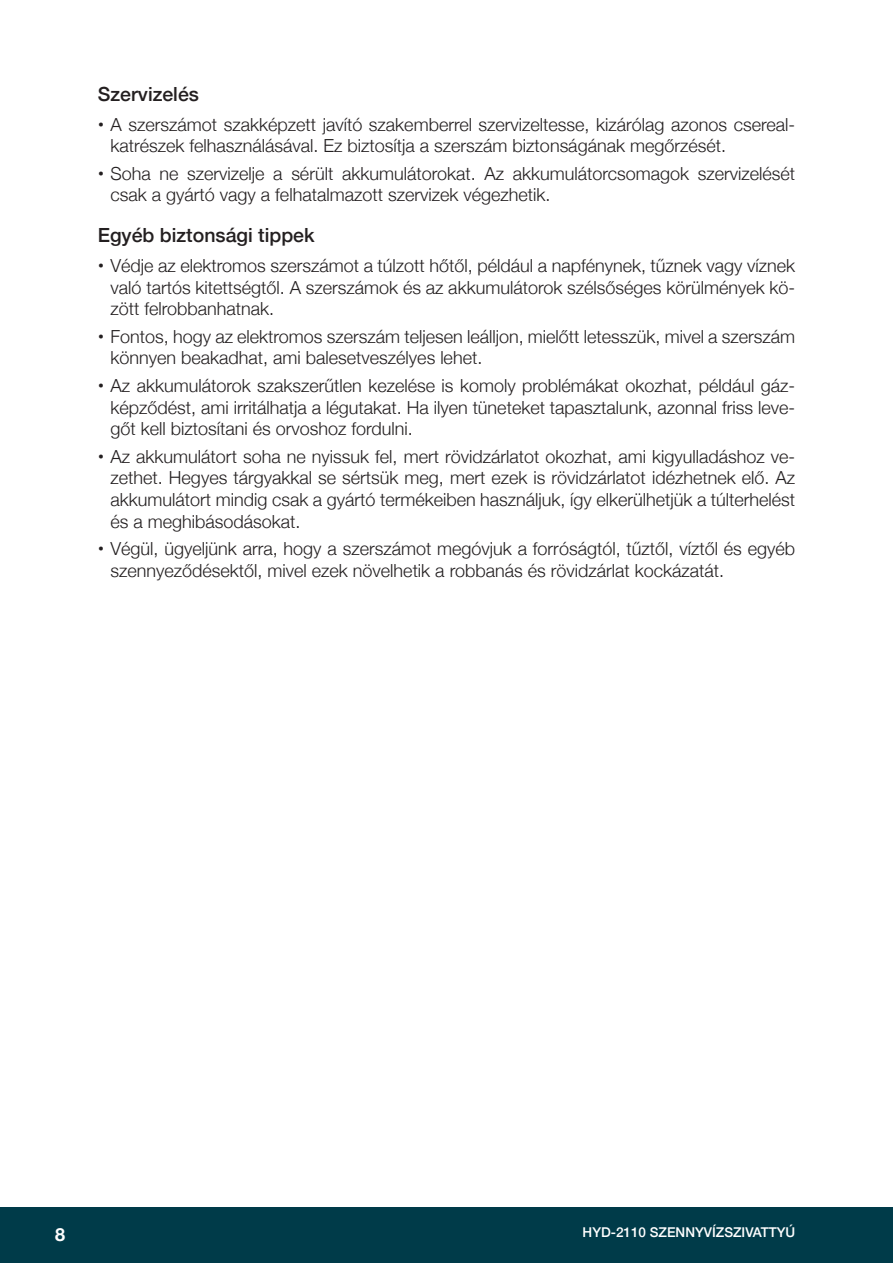
<style>
.page{position:relative;width:893px;height:1263px;background:#fff}
.page>*{position:absolute;margin:0;border:0;box-sizing:border-box;transform-origin:0 0}
.subsub{font:500 19.5px "Helvetica Neue";color:#231f20}
.t1{font:300 18px/21.6px "Helvetica Neue";color:#231f20}
.t2{font:700 18px "Helvetica Neue";color:#fff}
.t3{font:500 13.5px "Helvetica Neue";color:#fff}
.s1{font-weight:400}
</style>
<div class="page">
<div style="left:0;top:1206px;width:893px;height:57px;background:#003b49"></div>
<p class="subsub" style="left:98px;top:78px;width:103px">Szervizelés</p>
<p class="t1" style="left:111px;top:112px;width:686px;text-indent:-13px"><span class="s1">•</span> A szerszámot szakképzett javító szakemberrel szervizeltesse, kizárólag azonos csereal&shy;katrészek felhasználásával. Ez biztosítja a szerszám biztonságának megőrzését.</p>
<p class="t1" style="left:111px;top:161px;width:686px;text-indent:-13px"><span class="s1">•</span> Soha ne szervizelje a sérült akkumulátorokat. Az akkumulátorcsomagok szervizelését csak a gyártó vagy a felhatalmazott szervizek végezhetik.</p>
<p class="subsub" style="left:98px;top:219px;width:218px">Egyéb biztonsági tippek</p>
<p class="t1" style="left:111px;top:253px;width:686px;text-align:justify;text-indent:-13px"><span class="s1">•</span> Védje az elektromos szerszámot a túlzott hőtől, például a napfénynek, tűznek vagy víznek való tartós kitettségtől. A szerszámok és az akkumulátorok szélsőséges körülmények kö&shy;zött felrobbanhatnak.</p>
<p class="t1" style="left:111px;top:324px;width:686px;text-indent:-13px"><span class="s1">•</span> Fontos, hogy az elektromos szerszám teljesen leálljon, mielőtt letesszük, mivel a szerszám könnyen beakadhat, ami balesetveszélyes lehet.</p>
<p class="t1" style="left:111px;top:373px;width:686px;text-align:justify;text-indent:-13px"><span class="s1">•</span> Az akkumulátorok szakszerűtlen kezelése is komoly problémákat okozhat, például gáz&shy;képződést, ami irritálhatja a légutakat. Ha ilyen tüneteket tapasztalunk, azonnal friss leve&shy;gőt kell biztosítani és orvoshoz fordulni.</p>
<p class="t1" style="left:111px;top:444px;width:686px;text-align:justify;text-indent:-13px"><span class="s1">•</span> Az akkumulátort soha ne nyissuk fel, mert rövidzárlatot okozhat, ami kigyulladáshoz ve&shy;zethet. Hegyes tárgyakkal se sértsük meg, mert ezek is rövidzárlatot idézhetnek elő. Az akkumulátort mindig csak a gyártó termékeiben használjuk, így elkerülhetjük a túlterhelést és a meghibásodásokat.</p>
<p class="t1" style="left:111px;top:537px;width:686px;text-indent:-13px"><span class="s1">•</span> Végül, ügyeljünk arra, hogy a szerszámot megóvjuk a forróságtól, tűztől, víztől és egyéb szennyeződésektől, mivel ezek növelhetik a robbanás és rövidzárlat kockázatát.</p>
<p class="t2" style="left:55px;top:1221px;width:12px">8</p>
<p class="t3" style="left:583px;top:1221px;width:214px">HYD-2110 SZENNYVÍZSZIVATTYÚ</p>
</div>
